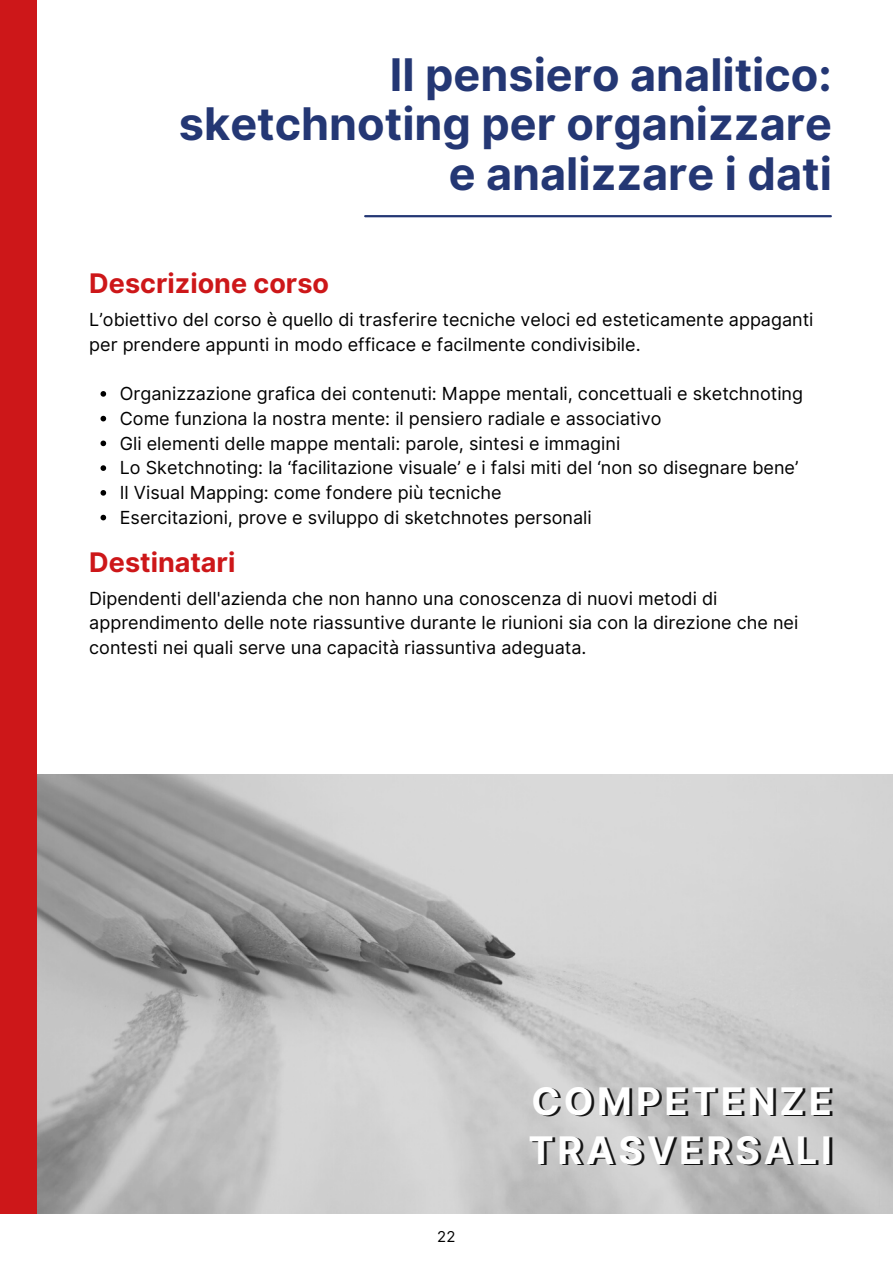
<style>
.page{position:relative;width:893px;height:1264px;background:#fff}
.page>*{position:absolute;margin:0;border:0;box-sizing:border-box;transform-origin:0 0}
.t1{font:700 45px/49.5px "Inter";color:#243774;text-align:right}
.t2{font:700 37.95px/48.3px "Inter";letter-spacing:.1em;color:rgb(0 0 0/.9)}
.t3{font:700 27px "Inter";color:#cd1719}
.t4{font:18px/24.8px "Inter";color:#000}
.t5{font:15px "Inter";color:#000}
</style>
<div class="page">
<img style="left:37px;top:774px;width:855px;height:440px">
<div style="left:0;top:0;width:37px;height:1262px;background:#cd1719"></div>
<hr style="left:365px;top:215px;width:465px;height:2px;background:#243774">
<svg style="left:100px;top:391px;width:6px;height:6px"></svg>
<svg style="left:100px;top:416px;width:6px;height:5px"></svg>
<svg style="left:100px;top:440px;width:6px;height:6px"></svg>
<svg style="left:100px;top:465px;width:6px;height:6px"></svg>
<svg style="left:100px;top:490px;width:6px;height:5px"></svg>
<svg style="left:100px;top:515px;width:6px;height:5px"></svg>
<div style="left:0;top:1214px;width:892px;height:48px;background:#fff"></div>
<p class="t1" style="left:179px;top:50px;width:654px">Il pensiero analitico: sketchnoting per organizzare</p>
<p class="t1" style="left:448px;top:148px;width:384px">e analizzare i dati</p>
<p class="t3" style="left:89px;top:267px;width:241px">Descrizione corso</p>
<p class="t4" style="left:89px;top:307px;width:725px">L’obiettivo del corso è quello di trasferire tecniche veloci ed esteticamente appaganti per prendere appunti in modo efficace e facilmente condivisibile.</p>
<p class="t4" style="left:120px;top:381px;width:684px">Organizzazione grafica dei contenuti: Mappe mentali, concettuali e sketchnoting</p>
<p class="t4" style="left:120px;top:406px;width:543px">Come funziona la nostra mente: il pensiero radiale e associativo</p>
<p class="t4" style="left:120px;top:430px;width:502px">Gli elementi delle mappe mentali: parole, sintesi e immagini</p>
<p class="t4" style="left:120px;top:455px;width:680px">Lo Sketchnoting: la ‘facilitazione visuale’ e i falsi miti del ‘non so disegnare bene’</p>
<p class="t4" style="left:120px;top:480px;width:383px">Il Visual Mapping: come fondere più tecniche</p>
<p class="t4" style="left:120px;top:505px;width:473px">Esercitazioni, prove e sviluppo di sketchnotes personali</p>
<p class="t3" style="left:89px;top:546px;width:148px">Destinatari</p>
<p class="t4" style="left:89px;top:585px;width:710px">Dipendenti dell'azienda che non hanno una conoscenza di nuovi metodi di apprendimento delle note riassuntive durante le riunioni sia con la direzione che nei contesti nei quali serve una capacità riassuntiva adeguata.</p>
<p class="t5" style="left:437px;top:1227px;width:20px">22</p>
<p class="t2" style="left:531px;top:1078px;width:305px">COMPETENZE<br>TRASVERSALI</p>
</div>
